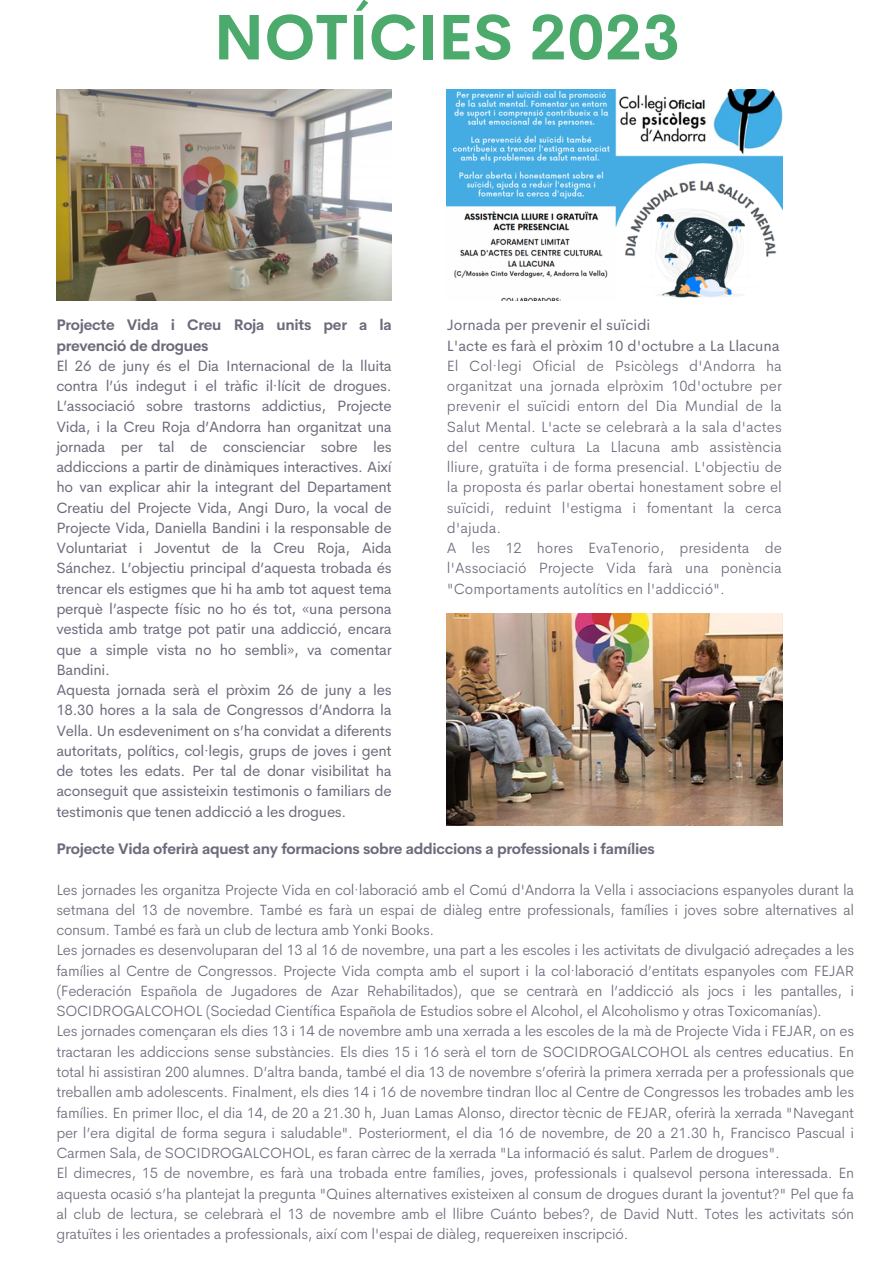
<style>
.page{position:relative;width:894px;height:1264px;background:#fff}
.page>*{position:absolute;margin:0;border:0;box-sizing:border-box;transform-origin:0 0}
.t1{font:700 63px "Cerebri Sans";color:#4caa6d}
.t2{font:300 15px/20.2px "Cerebri Sans";letter-spacing:-.02em;color:#6f6a7b;text-align:justify}
.t3{font:15px/20.2px "Cerebri Sans";letter-spacing:-.02em;color:#6f6a7b;text-align:justify}
.t4{font:700 15px/20.2px "Cerebri Sans";letter-spacing:-.02em;color:#6f6a7b}
.t5{font:15px "Cerebri Sans";color:#6f6a7b}
</style>
<div class="page">
<img style="left:446px;top:89px;width:336px;height:212px">
<img style="left:56px;top:89px;width:336px;height:212px">
<img style="left:446px;top:613px;width:336px;height:212px">
<h1 class="t1" style="left:213px;top:-4px;width:468px">NOTÍCIES 2023</h1>
<p class="t4" style="left:56px;top:315px;width:337px">Projecte Vida i Creu Roja units per a la prevenció de drogues</p>
<p class="t3" style="left:56px;top:355px;width:337px">El 26 de juny és el Dia Internacional de la lluita contra l’ús indegut i el tràfic il·lícit de drogues.<br>L’associació sobre trastorns addictius, Projecte Vida, i la Creu Roja d’Andorra han organitzat una jornada per tal de conscienciar sobre les addiccions a partir de dinàmiques interactives. Així ho van explicar ahir la integrant del Departament Creatiu del Projecte Vida, Angi Duro, la vocal de Projecte Vida, Daniella Bandini i la responsable de Voluntariat i Joventut de la Creu Roja, Aida Sánchez. L’objectiu principal d’aquesta trobada és trencar els estigmes que hi ha amb tot aquest tema perquè l’aspecte físic no ho és tot, «una persona vestida amb tratge pot patir una addicció, encara que a simple vista no ho sembli», va comentar Bandini.</p>
<p class="t3" style="left:56px;top:679px;width:337px">Aquesta jornada serà el pròxim 26 de juny a les 18.30 hores a la sala de Congressos d’Andorra la Vella. Un esdeveniment on s’ha convidat a diferents autoritats, polítics, col·legis, grups de joves i gent de totes les edats. Per tal de donar visibilitat ha aconseguit que assisteixin testimonis o familiars de testimonis que tenen addicció a les drogues.</p>
<p class="t5" style="left:446px;top:315px;width:205px">Jornada per prevenir el suïcidi</p>
<p class="t5" style="left:446px;top:335px;width:334px">L'acte es farà el pròxim 10 d'octubre a La Llacuna</p>
<p class="t2" style="left:446px;top:355px;width:336px">El Col·legi Oficial de Psicòlegs d'Andorra ha organitzat una jornada elpròxim 10d'octubre per prevenir el suïcidi entorn del Dia Mundial de la Salut Mental. L'acte se celebrarà a la sala d'actes del centre cultura La Llacuna amb assistència lliure, gratuïta i de forma presencial. L'objectiu de la proposta és parlar obertai honestament sobre el suïcidi, reduint l'estigma i fomentant la cerca d'ajuda.</p>
<p class="t2" style="left:446px;top:538px;width:336px">A les 12 hores EvaTenorio, presidenta de l'Associació Projecte Vida farà una ponència "Comportaments autolítics en l'addicció".</p>
<h2 class="t4" style="left:56px;top:838px;width:599px">Projecte Vida oferirà aquest any formacions sobre addiccions a professionals i famílies</h2>
<p class="t2" style="left:56px;top:879px;width:799px">Les jornades les organitza Projecte Vida en col·laboració amb el Comú d'Andorra la Vella i associacions espanyoles durant la setmana del 13 de novembre. També es farà un espai de diàleg entre professionals, famílies i joves sobre alternatives al consum. També es farà un club de lectura amb Yonki Books.</p>
<p class="t2" style="left:56px;top:940px;width:799px">Les jornades es desenvoluparan del 13 al 16 de novembre, una part a les escoles i les activitats de divulgació adreçades a les famílies al Centre de Congressos. Projecte Vida compta amb el suport i la col·laboració d’entitats espanyoles com FEJAR (Federación Española de Jugadores de Azar Rehabilitados), que se centrarà en l’addicció als jocs i les pantalles, i SOCIDROGALCOHOL (Sociedad Científica Española de Estudios sobre el Alcohol, el Alcoholismo y otras Toxicomanías).</p>
<p class="t2" style="left:56px;top:1021px;width:799px">Les jornades començaran els dies 13 i 14 de novembre amb una xerrada a les escoles de la mà de Projecte Vida i FEJAR, on es tractaran les addiccions sense substàncies. Els dies 15 i 16 serà el torn de SOCIDROGALCOHOL als centres educatius. En total hi assistiran 200 alumnes. D’altra banda, també el dia 13 de novembre s’oferirà la primera xerrada per a professionals que treballen amb adolescents. Finalment, els dies 14 i 16 de novembre tindran lloc al Centre de Congressos les trobades amb les famílies. En primer lloc, el dia 14, de 20 a 21.30 h, Juan Lamas Alonso, director tècnic de FEJAR, oferirà la xerrada "Navegant per l’era digital de forma segura i saludable". Posteriorment, el dia 16 de novembre, de 20 a 21.30 h, Francisco Pascual i Carmen Sala, de SOCIDROGALCOHOL, es faran càrrec de la xerrada "La informació és salut. Parlem de drogues".</p>
<p class="t2" style="left:56px;top:1162px;width:799px">El dimecres, 15 de novembre, es farà una trobada entre famílies, joves, professionals i qualsevol persona interessada. En aquesta ocasió s’ha plantejat la pregunta "Quines alternatives existeixen al consum de drogues durant la joventut?" Pel que fa al club de lectura, se celebrarà el 13 de novembre amb el llibre Cuánto bebes?, de David Nutt. Totes les activitats són gratuïtes i les orientades a professionals, així com l'espai de diàleg, requereixen inscripció.</p>
</div>
